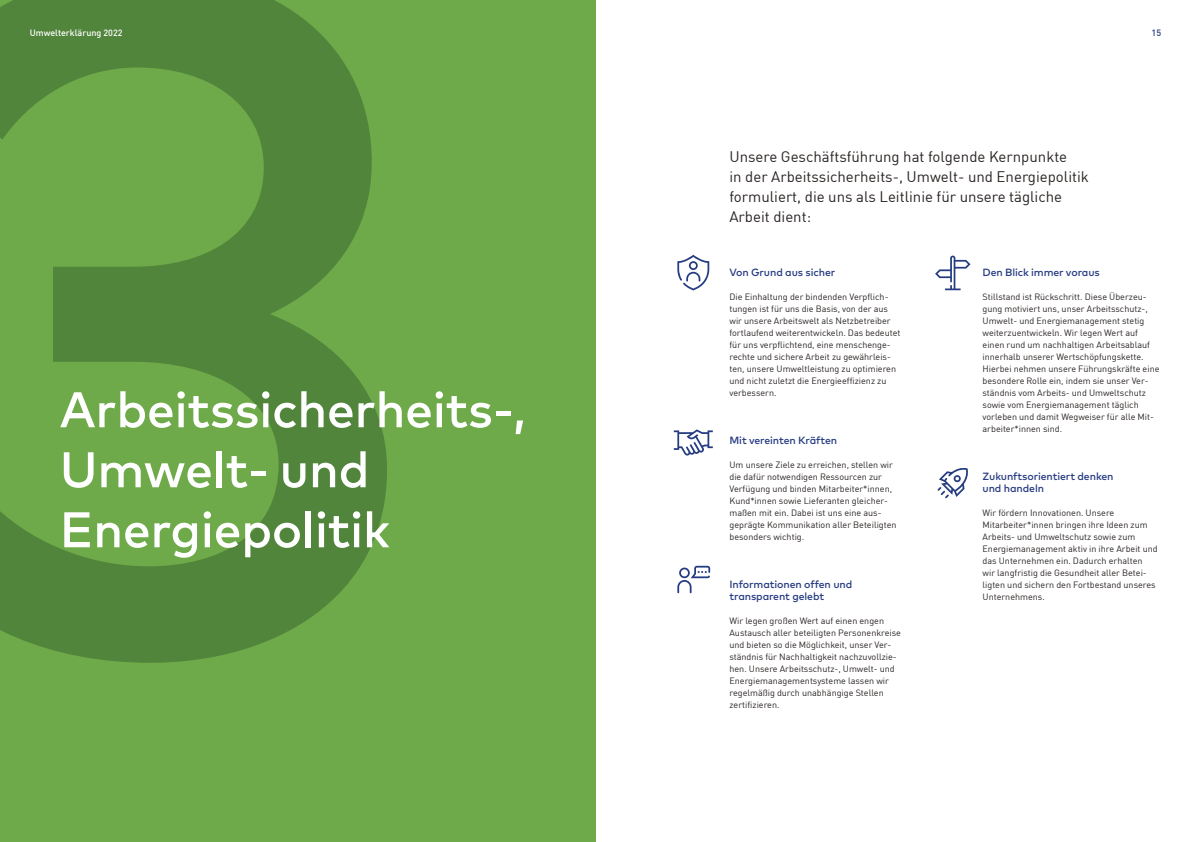
<style>
.page{position:relative;width:1191px;height:842px;background:#fff}
.page>*{position:absolute;margin:0;border:0;box-sizing:border-box;transform-origin:0 0}
.t1{font:500 50px/60px "Mark OT";letter-spacing:-.01em;color:#fff}
.t2{font:15px/20px "En BWDIN Pro";color:#292422}
.t3{font:500 10.5px/12px "Mark OT";letter-spacing:-.01em;color:#263b81}
.t4{font:9px/12px "En BWDIN Pro";color:#292422}
.t5{font:500 9px "En BWDIN Pro";color:#fff}
.t6{font:500 9px "En BWDIN Pro";color:#263b81}
</style>
<div class="page">
<div style="left:0;top:0;width:595px;height:842px;background:#6eaa49"></div>
<svg style="left:0;top:0;width:387px;height:663px"></svg>
<svg style="left:674px;top:429px;width:39px;height:26px"></svg>
<svg style="left:677px;top:255px;width:32px;height:35px"></svg>
<svg style="left:677px;top:566px;width:33px;height:27px"></svg>
<svg style="left:937px;top:468px;width:31px;height:30px"></svg>
<svg style="left:935px;top:256px;width:35px;height:34px"></svg>
<p class="t5" style="left:30px;top:25px;width:94px">Umwelterklärung 2022</p>
<p class="t6" style="left:1151px;top:25px;width:11px">15</p>
<h1 class="t1" style="left:60px;top:378px;width:468px">Arbeitssicherheits-,<br>Umwelt- und<br>Energiepolitik</h1>
<h2 class="t2" style="left:729px;top:145px;width:361px">Unsere Geschäftsführung hat folgende Kernpunkte<br>in der Arbeitssicherheits-, Umwelt- und Energiepolitik formuliert, die uns als Leitlinie für unsere tägliche Arbeit dient:</h2>
<p class="t3" style="left:729px;top:266px;width:107px">Von Grund aus sicher</p>
<p class="t4" style="left:729px;top:290px;width:172px">Die Einhaltung der bindenden Verpflich&shy;tungen ist für uns die Basis, von der aus wir unsere Arbeitswelt als Netzbetreiber fortlaufend weiterentwickeln. Das bedeutet für uns verpflichtend, eine menschenge&shy;rechte und sichere Arbeit zu gewährleis&shy;ten, unsere Umweltleistung zu optimieren und nicht zuletzt die Energieeffizienz zu verbessern.</p>
<p class="t3" style="left:729px;top:434px;width:109px">Mit vereinten Kräften</p>
<p class="t4" style="left:729px;top:458px;width:169px">Um unsere Ziele zu erreichen, stellen wir die dafür notwendigen Ressourcen zur Verfügung und binden Mitarbeiter*innen, Kund*innen sowie Lieferanten gleicher&shy;maßen mit ein. Dabei ist uns eine aus&shy;geprägte Kommunikation aller Beteiligten besonders wichtig.</p>
<p class="t3" style="left:729px;top:578px;width:124px">Informationen offen und transparent gelebt</p>
<p class="t4" style="left:729px;top:614px;width:173px">Wir legen großen Wert auf einen engen Austausch aller beteiligten Personenkreise und bieten so die Möglichkeit, unser Ver&shy;ständnis für Nachhaltigkeit nachzuvollzie&shy;hen. Unsere Arbeitsschutz-, Umwelt- und Energiemanagementsysteme lassen wir regelmäßig durch unabhängige Stellen zertifizieren.</p>
<p class="t3" style="left:982px;top:266px;width:119px">Den Blick immer voraus</p>
<p class="t4" style="left:982px;top:290px;width:178px">Stillstand ist Rückschritt. Diese Überzeu&shy;gung motiviert uns, unser Arbeitsschutz-, Umwelt- und Energiemanagement stetig weiterzuentwickeln. Wir legen Wert auf einen rund um nachhaltigen Arbeitsablauf innerhalb unserer Wertschöpfungskette.<br>Hierbei nehmen unsere Führungskräfte eine besondere Rolle ein, indem sie unser Ver&shy;ständnis vom Arbeits- und Umweltschutz sowie vom Energiemanagement täglich vorleben und damit Wegweiser für alle Mit&shy;arbeiter*innen sind.</p>
<p class="t3" style="left:982px;top:470px;width:132px">Zukunftsorientiert denken und handeln</p>
<p class="t4" style="left:982px;top:506px;width:177px">Wir fördern Innovationen. Unsere Mitarbeiter*innen bringen ihre Ideen zum Arbeits- und Umweltschutz sowie zum Energiemanagement aktiv in ihre Arbeit und das Unternehmen ein. Dadurch erhalten<br>wir langfristig die Gesundheit aller Betei&shy;ligten und sichern den Fortbestand unseres Unternehmens.</p>
</div>
